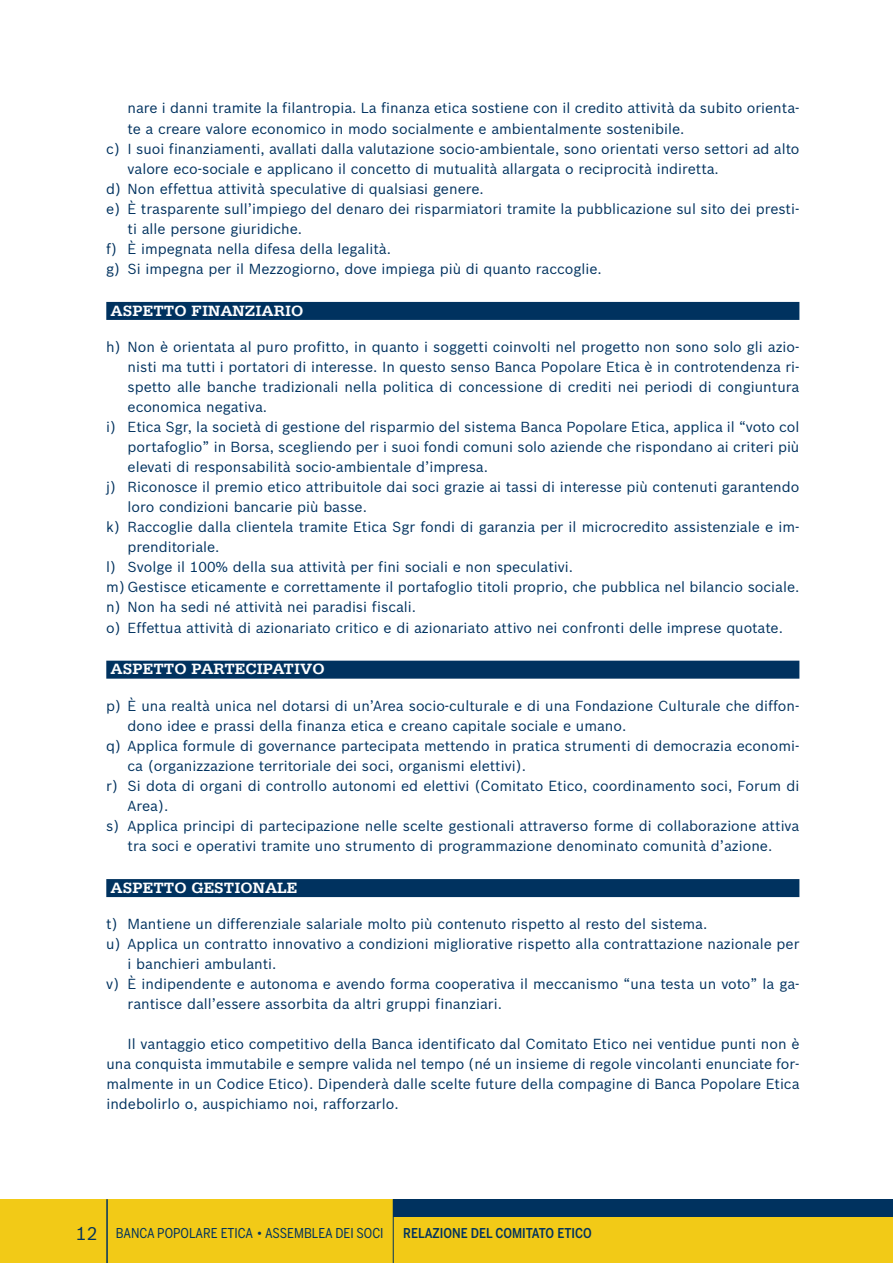
<style>
.page{position:relative;width:893px;height:1263px;background:#fff}
.page>*{position:absolute;margin:0;border:0;box-sizing:border-box;transform-origin:0 0}
.t1{font:700 15.75px "Serifa";color:#fff}
.t2{font:14.25px/20.1px "Bosch Sans";color:#00325f;text-align:justify}
.t3{font:13.5px "Benton Sans Cond";color:#00325f}
.t4{font:500 13.5px "Benton Sans Cond";color:#00325f}
.s1{font-family:"Bosch Sans";font-size:18px}
</style>
<div class="page">
<div style="left:106px;top:302px;width:693px;height:18px;background:#00325f"></div>
<div style="left:106px;top:661px;width:693px;height:18px;background:#00325f"></div>
<div style="left:106px;top:879px;width:693px;height:18px;background:#00325f"></div>
<div style="left:0;top:1199px;width:893px;height:64px;background:#f2ca17"></div>
<hr style="left:106px;top:1199px;width:2px;height:64px;background:#00325f">
<div style="left:393px;top:1199px;width:500px;height:17px;background:#00325f"></div>
<hr style="left:393px;top:1199px;width:1px;height:64px;background:#00325f">
<p class="t2" style="left:128px;top:98px;width:673px">nare i danni tramite la filantropia. La finanza etica sostiene con il credito attività da subito orienta-</p>
<p class="t2" style="left:128px;top:119px;width:558px">te a creare valore economico in modo socialmente e ambientalmente sostenibile.</p>
<p class="t2" style="left:106px;top:139px;width:695px">c) I suoi finanziamenti, avallati dalla valutazione socio-ambientale, sono orientati verso settori ad alto</p>
<p class="t2" style="left:128px;top:159px;width:593px">valore eco-sociale e applicano il concetto di mutualità allargata o reciprocità indiretta.</p>
<p class="t2" style="left:106px;top:179px;width:379px">d) Non effettua attività speculative di qualsiasi genere.</p>
<p class="t2" style="left:106px;top:199px;width:695px">e) È trasparente sull’impiego del denaro dei risparmiatori tramite la pubblicazione sul sito dei presti-</p>
<p class="t2" style="left:128px;top:219px;width:176px">ti alle persone giuridiche.</p>
<p class="t2" style="left:106px;top:239px;width:286px">f) È impegnata nella difesa della legalità.</p>
<p class="t2" style="left:106px;top:259px;width:497px">g) Si impegna per il Mezzogiorno, dove impiega più di quanto raccoglie.</p>
<p class="t1" style="left:111px;top:305px;width:194px">ASPETTO FINANZIARIO</p>
<p class="t2" style="left:106px;top:337px;width:695px">h) Non è orientata al puro profitto, in quanto i soggetti coinvolti nel progetto non sono solo gli azio-</p>
<p class="t2" style="left:128px;top:357px;width:673px">nisti ma tutti i portatori di interesse. In questo senso Banca Popolare Etica è in controtendenza ri-</p>
<p class="t2" style="left:128px;top:377px;width:673px">spetto alle banche tradizionali nella politica di concessione di crediti nei periodi di congiuntura</p>
<p class="t2" style="left:128px;top:397px;width:141px">economica negativa.</p>
<p class="t2" style="left:106px;top:417px;width:695px">i) Etica Sgr, la società di gestione del risparmio del sistema Banca Popolare Etica, applica il “voto col</p>
<p class="t2" style="left:128px;top:437px;width:673px">portafoglio” in Borsa, scegliendo per i suoi fondi comuni solo aziende che rispondano ai criteri più</p>
<p class="t2" style="left:128px;top:457px;width:362px">elevati di responsabilità socio-ambientale d’impresa.</p>
<p class="t2" style="left:106px;top:477px;width:695px">j) Riconosce il premio etico attribuitole dai soci grazie ai tassi di interesse più contenuti garantendo</p>
<p class="t2" style="left:128px;top:497px;width:241px">loro condizioni bancarie più basse.</p>
<p class="t2" style="left:106px;top:517px;width:695px">k) Raccoglie dalla clientela tramite Etica Sgr fondi di garanzia per il microcredito assistenziale e im-</p>
<p class="t2" style="left:128px;top:537px;width:93px">prenditoriale.</p>
<p class="t2" style="left:106px;top:557px;width:468px">l) Svolge il 100% della sua attività per fini sociali e non speculativi.</p>
<p class="t2" style="left:106px;top:577px;width:695px">m) Gestisce eticamente e correttamente il portafoglio titoli proprio, che pubblica nel bilancio sociale.</p>
<p class="t2" style="left:106px;top:597px;width:311px">n) Non ha sedi né attività nei paradisi fiscali.</p>
<p class="t2" style="left:106px;top:617px;width:678px">o) Effettua attività di azionariato critico e di azionariato attivo nei confronti delle imprese quotate.</p>
<p class="t1" style="left:111px;top:664px;width:216px">ASPETTO PARTECIPATIVO</p>
<p class="t2" style="left:106px;top:696px;width:695px">p) È una realtà unica nel dotarsi di un’Area socio-culturale e di una Fondazione Culturale che diffon-</p>
<p class="t2" style="left:128px;top:716px;width:500px">dono idee e prassi della finanza etica e creano capitale sociale e umano.</p>
<p class="t2" style="left:106px;top:736px;width:695px">q) Applica formule di governance partecipata mettendo in pratica strumenti di democrazia economi-</p>
<p class="t2" style="left:128px;top:756px;width:400px">ca (organizzazione territoriale dei soci, organismi elettivi).</p>
<p class="t2" style="left:106px;top:776px;width:695px">r) Si dota di organi di controllo autonomi ed elettivi (Comitato Etico, coordinamento soci, Forum di</p>
<p class="t2" style="left:128px;top:796px;width:42px">Area).</p>
<p class="t2" style="left:106px;top:816px;width:695px">s) Applica principi di partecipazione nelle scelte gestionali attraverso forme di collaborazione attiva</p>
<p class="t2" style="left:128px;top:836px;width:646px">tra soci e operativi tramite uno strumento di programmazione denominato comunità d’azione.</p>
<p class="t1" style="left:111px;top:882px;width:188px">ASPETTO GESTIONALE</p>
<p class="t2" style="left:106px;top:914px;width:602px">t) Mantiene un differenziale salariale molto più contenuto rispetto al resto del sistema.</p>
<p class="t2" style="left:106px;top:934px;width:695px">u) Applica un contratto innovativo a condizioni migliorative rispetto alla contrattazione nazionale per</p>
<p class="t2" style="left:128px;top:954px;width:150px">i banchieri ambulanti.</p>
<p class="t2" style="left:106px;top:974px;width:695px">v) È indipendente e autonoma e avendo forma cooperativa il meccanismo “una testa un voto” la ga-</p>
<p class="t2" style="left:128px;top:994px;width:376px">rantisce dall’essere assorbita da altri gruppi finanziari.</p>
<p class="t2" style="left:106px;top:1034px;width:695px;text-indent:21px">Il vantaggio etico competitivo della Banca identificato dal Comitato Etico nei ventidue punti non è una conquista immutabile e sempre valida nel tempo (né un insieme di regole vincolanti enunciate for&shy;malmente in un Codice Etico). Dipenderà dalle scelte future della compagine di Banca Popolare Etica indebolirlo o, auspichiamo noi, rafforzarlo.</p>
<p class="t3" style="left:76px;top:1226px;width:309px"><span class="s1">12</span> BANCA POPOLARE ETICA • ASSEMBLEA DEI SOCI</p>
<p class="t4" style="left:403px;top:1226px;width:190px">RELAZIONE DEL COMITATO ETICO</p>
</div>
